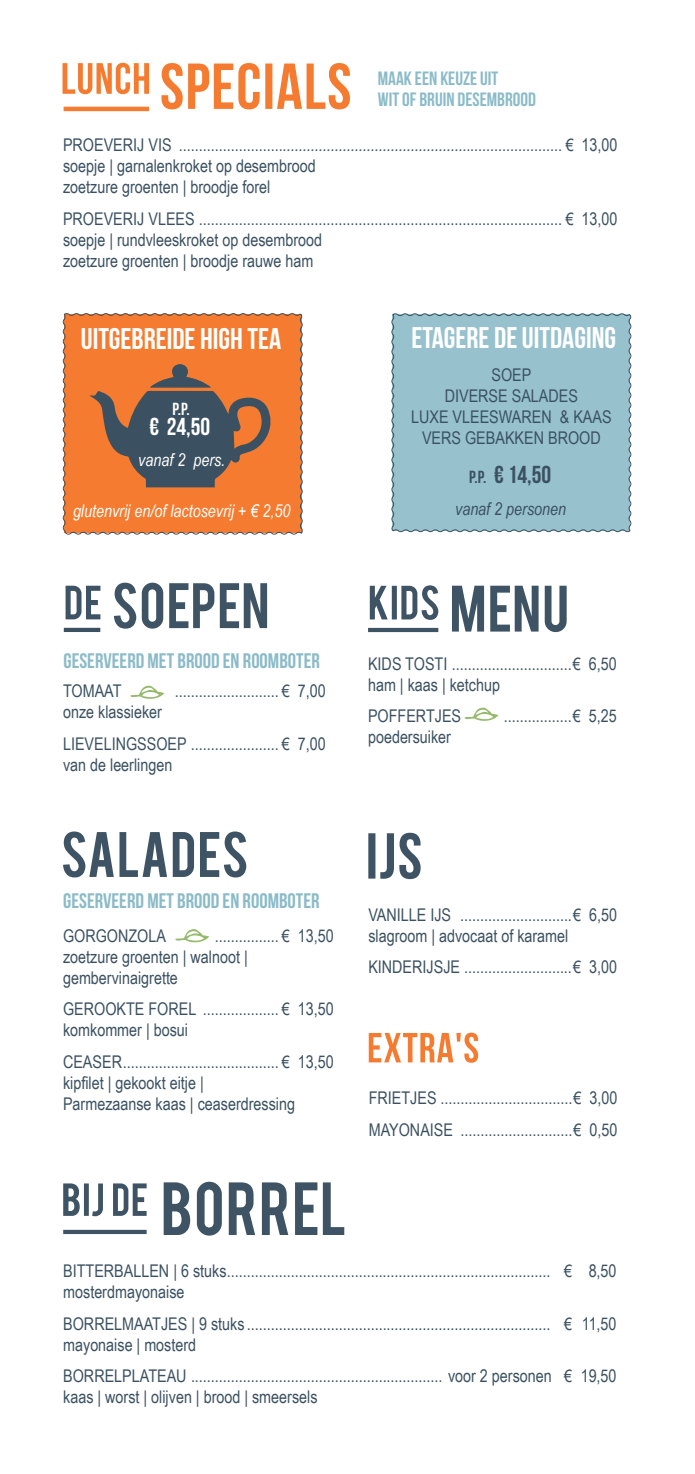
<style>
.page{position:relative;width:695px;height:1474px;background:#fff}
.page>*{position:absolute;margin:0;border:0;box-sizing:border-box;transform-origin:0 0}
.t1{font:700 29.75px "Bebas Neue";color:#fff}
.t2{font:700 24.5px "Bebas Neue";color:#3b5161}
.t3{font:700 24.5px "Bebas Neue";color:#fff}
.t4{font:21px "Bebas Neue";color:#8bbbc8}
.t5{font:19.25px "Bebas Neue";color:#8bbbc8}
.t6{font:17.5px "Arial Narrow";color:#3b5161}
.t7{font:italic 17.5px "Arial Narrow";color:#fff}
.t8{font:italic 17.5px "Arial Narrow";color:#3b5161}
.t9{font:700 17.5px "Bebas Neue";color:#fff}
.s1{font-size:17.5px}
</style>
<div class="page">
<svg style="left:66px;top:585px;width:34px;height:34px"></svg>
<hr style="left:64px;top:628px;width:36px;height:4px;background:#3b5161">
<svg style="left:114px;top:582px;width:153px;height:46px"></svg>
<svg style="left:63px;top:831px;width:183px;height:46px"></svg>
<svg style="left:130px;top:685px;width:34px;height:14px"></svg>
<svg style="left:452px;top:585px;width:114px;height:47px"></svg>
<svg style="left:370px;top:585px;width:68px;height:35px"></svg>
<hr style="left:368px;top:628px;width:70px;height:4px;background:#3e5364">
<svg style="left:464px;top:707px;width:34px;height:14px"></svg>
<svg style="left:63px;top:1229px;width:84px;height:4px"></svg>
<svg style="left:63px;top:1183px;width:84px;height:33px"></svg>
<svg style="left:164px;top:1181px;width:180px;height:54px"></svg>
<svg style="left:368px;top:832px;width:52px;height:47px"></svg>
<svg style="left:62px;top:313px;width:241px;height:222px;background:#ee7d37"></svg>
<svg style="left:89px;top:363px;width:181px;height:124px;background:#946548"></svg>
<div style="left:391px;top:313px;width:241px;height:220px;background:#96c1cd"></div>
<svg style="left:175px;top:929px;width:34px;height:14px"></svg>
<hr style="left:64px;top:107px;width:85px;height:4px;background:#f47b2f">
<svg style="left:368px;top:1032px;width:110px;height:30px"></svg>
<svg style="left:62px;top:63px;width:87px;height:31px"></svg>
<svg style="left:161px;top:63px;width:189px;height:46px"></svg>
<p class="t5" style="left:378px;top:68px;width:122px">MAAK EEN KEUZE UIT</p>
<p class="t5" style="left:378px;top:89px;width:159px">WIT OF BRUIN DESEMBROOD</p>
<p class="t6" style="left:63px;top:132px;width:556px">PROEVERIJ VIS ................................................................................................ € 13,00</p>
<p class="t6" style="left:63px;top:153px;width:254px">soepje | garnalenkroket op desembrood</p>
<p class="t6" style="left:63px;top:174px;width:209px">zoetzure groenten | broodje forel</p>
<p class="t6" style="left:63px;top:206px;width:556px">PROEVERIJ VLEES ........................................................................................... € 13,00</p>
<p class="t6" style="left:63px;top:227px;width:260px">soepje | rundvleeskroket op desembrood</p>
<p class="t6" style="left:63px;top:248px;width:252px">zoetzure groenten | broodje rauwe ham</p>
<p class="t1" style="left:81px;top:322px;width:202px">UITGEBREIDE HIGH TEA</p>
<p class="t9" style="left:172px;top:399px;width:19px">P.P.</p>
<p class="t3" style="left:149px;top:413px;width:62px">€ 24,50</p>
<p class="t7" style="left:138px;top:447px;width:88px">vanaf 2 pers.</p>
<p class="t7" style="left:73px;top:498px;width:219px">glutenvrij en/of lactosevrij + € 2,50</p>
<p class="t1" style="left:411px;top:321px;width:206px">ETAGERE DE UITDAGING</p>
<p class="t6" style="left:491px;top:362px;width:41px">SOEP</p>
<p class="t6" style="left:444px;top:383px;width:135px">DIVERSE SALADES</p>
<p class="t6" style="left:411px;top:404px;width:202px">LUXE VLEESWAREN &amp; KAAS</p>
<p class="t6" style="left:422px;top:425px;width:180px">VERS GEBAKKEN BROOD</p>
<p class="t2" style="left:469px;top:460px;width:83px"><span class="s1">P.P.</span> € 14,50</p>
<p class="t8" style="left:455px;top:497px;width:112px">vanaf 2 personen</p>
<p class="t4" style="left:63px;top:649px;width:258px">GESERVEERD MET BROOD EN ROOMBOTER</p>
<p class="t6" style="left:63px;top:678px;width:60px">TOMAAT</p>
<p class="t6" style="left:175px;top:678px;width:152px">.......................... € 7,00</p>
<p class="t6" style="left:63px;top:699px;width:100px">onze klassieker</p>
<p class="t6" style="left:63px;top:730px;width:264px">LIEVELINGSSOEP ...................... € 7,00</p>
<p class="t6" style="left:63px;top:751px;width:111px">van de leerlingen</p>
<p class="t6" style="left:368px;top:650px;width:250px">KIDS TOSTI ..............................€ 6,50</p>
<p class="t6" style="left:368px;top:671px;width:133px">ham | kaas | ketchup</p>
<p class="t6" style="left:368px;top:703px;width:95px">POFFERTJES</p>
<p class="t6" style="left:503px;top:703px;width:114px">.................€ 5,25</p>
<p class="t6" style="left:368px;top:724px;width:84px">poedersuiker</p>
<p class="t4" style="left:63px;top:889px;width:258px">GESERVEERD MET BROOD EN ROOMBOTER</p>
<p class="t6" style="left:63px;top:922px;width:104px">GORGONZOLA</p>
<p class="t6" style="left:215px;top:922px;width:120px">................ € 13,50</p>
<p class="t6" style="left:63px;top:943px;width:186px">zoetzure groenten | walnoot |</p>
<p class="t6" style="left:63px;top:964px;width:116px">gembervinaigrette</p>
<p class="t6" style="left:63px;top:996px;width:272px">GEROOKTE FOREL ................... € 13,50</p>
<p class="t6" style="left:63px;top:1017px;width:126px">komkommer | bosui</p>
<p class="t6" style="left:63px;top:1048px;width:272px">CEASER....................................... € 13,50</p>
<p class="t6" style="left:63px;top:1069px;width:142px">kipfilet | gekookt eitje |</p>
<p class="t6" style="left:63px;top:1090px;width:233px">Parmezaanse kaas | ceaserdressing</p>
<p class="t6" style="left:368px;top:901px;width:250px">VANILLE IJS ............................€ 6,50</p>
<p class="t6" style="left:368px;top:922px;width:201px">slagroom | advocaat of karamel</p>
<p class="t6" style="left:368px;top:954px;width:250px">KINDERIJSJE ...........................€ 3,00</p>
<p class="t6" style="left:368px;top:1085px;width:250px">FRIETJES .................................€ 3,00</p>
<p class="t6" style="left:368px;top:1116px;width:250px">MAYONAISE ............................€ 0,50</p>
<p class="t6" style="left:63px;top:1258px;width:555px">BITTERBALLEN | 6 stuks................................................................................. € 8,50</p>
<p class="t6" style="left:63px;top:1279px;width:123px">mosterdmayonaise</p>
<p class="t6" style="left:63px;top:1310px;width:555px">BORRELMAATJES | 9 stuks ............................................................................ € 11,50</p>
<p class="t6" style="left:63px;top:1331px;width:134px">mayonaise | mosterd</p>
<p class="t6" style="left:63px;top:1363px;width:555px">BORRELPLATEAU ............................................................... voor 2 personen € 19,50</p>
<p class="t6" style="left:63px;top:1384px;width:256px">kaas | worst | olijven | brood | smeersels</p>
</div>
